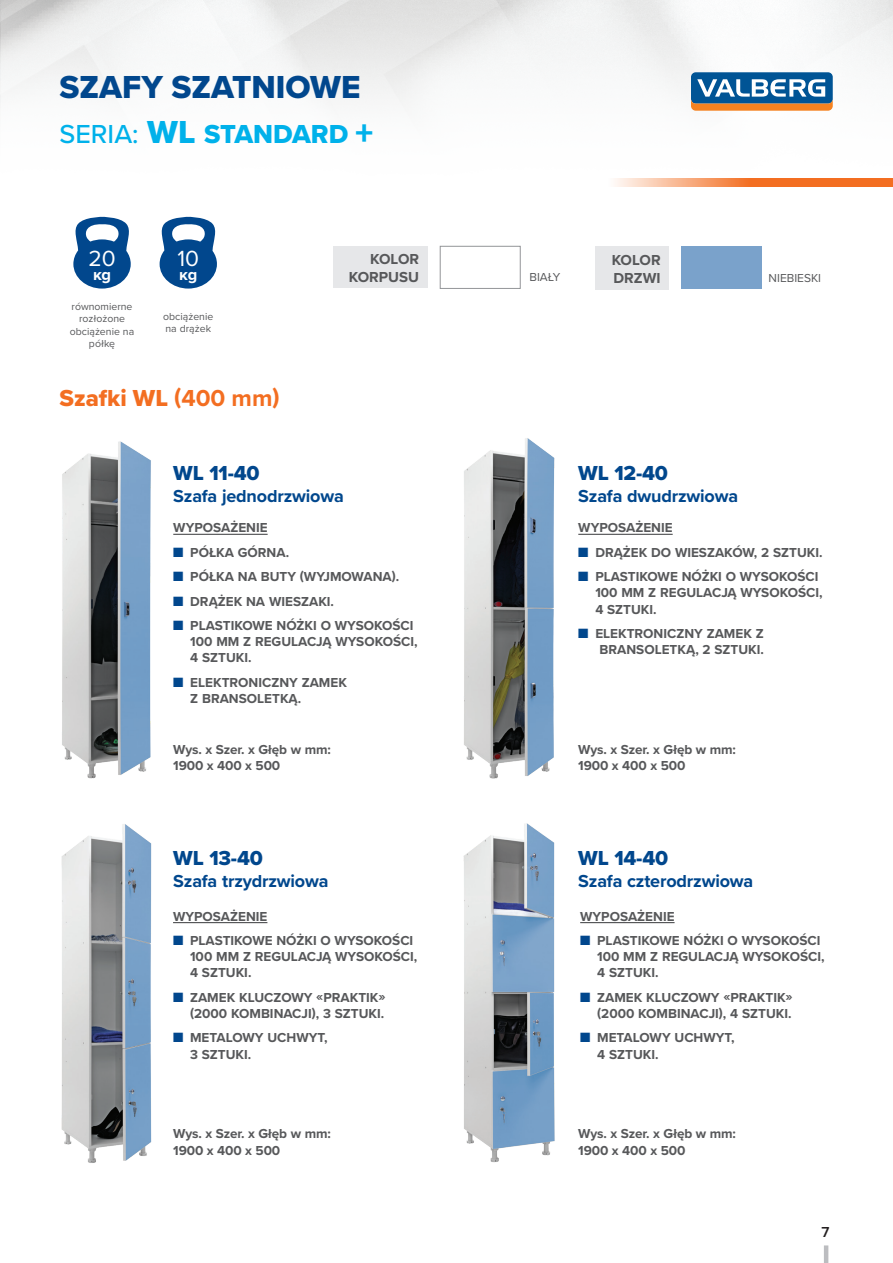
<style>
.page{position:relative;width:893px;height:1263px;background:#fff}
.page>*{position:absolute;margin:0;border:0;box-sizing:border-box;transform-origin:0 0}
.t1{font:33px "Proxima Nova Extrabld";color:#01478d}
.t2{font:27px "Proxima Nova Extrabld";color:#00b1ea}
.Paragraph_Style_1{font:24px "Proxima Nova Extrabld";color:#f36e21}
.t3{font:22.8px "Proxima Nova";color:#fff}
.t4{font:21px "Proxima Nova Extrabld";letter-spacing:-.01em;color:#01478d}
.t5{font:700 18px "Proxima Nova";letter-spacing:-.01em;color:#01478d}
.t6{font:700 16.5px "Proxima Nova";color:#fff}
.t7{font:700 15px/18px "Proxima Nova";color:#57585a;text-align:right}
.t8{font:600 15px "Proxima Nova";color:#231f20}
.t9{font:700 13.5px/16.2px "Proxima Nova";color:#57585a}
.t10{font:12px "Proxima Nova";color:#57585a}
.t11{font:10.5px/12.6px "Proxima Nova";color:#57585a;text-align:center}
.s1{font-family:"Proxima Nova";font-weight:500}
.s2{font-size:33px}
.s3{font-size:36px}
.s4{font-family:"Proxima Nova";font-weight:700}
.s5{color:#01478d}
</style>
<div class="page">
<img style="left:0;top:0;width:893px;height:179px">
<div style="left:691px;top:72px;width:142px;height:32px;background:#005495;border-radius:5px"></div>
<svg style="left:691px;top:79px;width:142px;height:32px"></svg>
<svg style="left:615px;top:179px;width:278px;height:8px;background:#f58f54"></svg>
<hr style="left:824px;top:1245px;width:4px;height:18px;background:#bcbdc0">
<hr style="left:173px;top:534px;width:95px;height:1px;background:#57585a">
<hr style="left:578px;top:534px;width:95px;height:1px;background:#57585a">
<img style="left:62px;top:441px;width:89px;height:338px">
<img style="left:464px;top:438px;width:91px;height:341px">
<img style="left:61px;top:824px;width:91px;height:339px">
<img style="left:463px;top:823px;width:92px;height:340px">
<div style="left:681px;top:246px;width:81px;height:43px;background:#7aa2cb"></div>
<div style="left:440px;top:246px;width:81px;height:43px;border:1px solid #939598"></div>
<div style="left:333px;top:246px;width:95px;height:42px;background:#e6e7e9"></div>
<div style="left:595px;top:246px;width:74px;height:44px;background:#e6e7e9"></div>
<svg style="left:73px;top:217px;width:58px;height:72px"></svg>
<svg style="left:159px;top:217px;width:58px;height:72px"></svg>
<hr style="left:173px;top:922px;width:94px;height:1px;background:#57585a">
<hr style="left:580px;top:922px;width:95px;height:1px;background:#57585a">
<h1 class="t1" style="left:60px;top:63px;width:302px">SZAFY SZATNIOWE</h1>
<p class="t2" style="left:60px;top:114px;width:315px"><span class="s1">SERIA:</span> <span class="s2">WL</span> STANDARD <span class="s3">+</span></p>
<p class="t3" style="left:88px;top:242px;width:29px">20</p>
<p class="t6" style="left:93px;top:262px;width:20px">кg</p>
<p class="t11" style="left:70px;top:299px;width:66px">równomierne rozłożone obciążenie na półkę</p>
<p class="t3" style="left:177px;top:242px;width:23px">10</p>
<p class="t6" style="left:179px;top:262px;width:20px">кg</p>
<p class="t11" style="left:163px;top:309px;width:52px;text-align:left">obciążenie na drążek</p>
<p class="Paragraph_Style_1" style="left:60px;top:380px;width:222px">Szafki WL <span class="s4">(400 mm)</span></p>
<p class="t7" style="left:349px;top:250px;width:72px">KOLOR<br>KORPUSU</p>
<p class="t7" style="left:612px;top:251px;width:50px">KOLOR</p>
<p class="t10" style="left:529px;top:268px;width:32px">BIAŁY</p>
<p class="t10" style="left:769px;top:269px;width:54px">NIEBIESKI</p>
<p class="t7" style="left:613px;top:269px;width:49px">DRZWI</p>
<p class="t4" style="left:173px;top:458px;width:88px">WL 11-40</p>
<p class="t5" style="left:173px;top:482px;width:172px">Szafa jednodrzwiowa</p>
<p class="t4" style="left:578px;top:458px;width:91px">WL 12-40</p>
<p class="t5" style="left:578px;top:482px;width:161px">Szafa dwudrzwiowa</p>
<p class="t9" style="left:173px;top:519px;width:96px">WYPOSAŻENIE</p>
<p class="t9" style="left:173px;top:544px;width:117px"><span class="s5">■</span> PÓŁKA GÓRNA.</p>
<p class="t9" style="left:173px;top:568px;width:227px"><span class="s5">■</span> PÓŁKA NA BUTY (WYJMOWANA).</p>
<p class="t9" style="left:173px;top:593px;width:162px"><span class="s5">■</span> DRĄŻEK NA WIESZAKI.</p>
<p class="t9" style="left:190px;top:617px;width:229px;text-indent:-17px"><span class="s5">■</span> PLASTIKOWE NÓŻKI O WYSOKOŚCI<br>100 MM Z REGULACJĄ WYSOKOŚCI,<br>4 SZTUKI.</p>
<p class="t9" style="left:190px;top:674px;width:158px;text-indent:-17px"><span class="s5">■</span> ELEKTRONICZNY ZAMEK<br>Z BRANSOLETKĄ.</p>
<p class="t9" style="left:578px;top:519px;width:96px">WYPOSAŻENIE</p>
<p class="t9" style="left:578px;top:544px;width:246px"><span class="s5">■</span> DRĄŻEK DO WIESZAKÓW, 2 SZTUKI.</p>
<p class="t9" style="left:595px;top:568px;width:229px;text-indent:-17px"><span class="s5">■</span> PLASTIKOWE NÓŻKI O WYSOKOŚCI<br>100 MM Z REGULACJĄ WYSOKOŚCI,<br>4 SZTUKI.</p>
<p class="t9" style="left:578px;top:625px;width:187px;text-align:right"><span class="s5">■</span> ELEKTRONICZNY ZAMEK Z<br>BRANSOLETKĄ, 2 SZTUKI.</p>
<p class="t9" style="left:173px;top:741px;width:159px">Wys. x Szer. x Głęb w mm:<br>1900 x 400 x 500</p>
<p class="t9" style="left:578px;top:741px;width:159px">Wys. x Szer. x Głęb w mm:<br>1900 x 400 x 500</p>
<p class="t4" style="left:173px;top:842px;width:91px">WL 13-40</p>
<p class="t5" style="left:173px;top:867px;width:157px">Szafa trzydrzwiowa</p>
<p class="t4" style="left:578px;top:842px;width:91px">WL 14-40</p>
<p class="t5" style="left:578px;top:867px;width:176px">Szafa czterodrzwiowa</p>
<p class="t9" style="left:173px;top:908px;width:96px">WYPOSAŻENIE</p>
<p class="t9" style="left:190px;top:932px;width:229px;text-indent:-17px"><span class="s5">■</span> PLASTIKOWE NÓŻKI O WYSOKOŚCI<br>100 MM Z REGULACJĄ WYSOKOŚCI,<br>4 SZTUKI.</p>
<p class="t9" style="left:173px;top:989px;width:214px;text-align:right"><span class="s5">■</span> ZAMEK KLUCZOWY «PRAKTIK» (2000 KOMBINACJI), 3 SZTUKI.</p>
<p class="t9" style="left:190px;top:1029px;width:139px;text-indent:-17px"><span class="s5">■</span> METALOWY UCHWYT,<br>3 SZTUKI.</p>
<p class="t9" style="left:580px;top:908px;width:96px">WYPOSAŻENIE</p>
<p class="t9" style="left:597px;top:932px;width:229px;text-indent:-17px"><span class="s5">■</span> PLASTIKOWE NÓŻKI O WYSOKOŚCI<br>100 MM Z REGULACJĄ WYSOKOŚCI,<br>4 SZTUKI.</p>
<p class="t9" style="left:580px;top:989px;width:214px;text-align:right"><span class="s5">■</span> ZAMEK KLUCZOWY «PRAKTIK» (2000 KOMBINACJI), 4 SZTUKI.</p>
<p class="t9" style="left:597px;top:1029px;width:139px;text-indent:-17px"><span class="s5">■</span> METALOWY UCHWYT,<br>4 SZTUKI.</p>
<p class="t9" style="left:173px;top:1125px;width:159px">Wys. x Szer. x Głęb w mm:<br>1900 x 400 x 500</p>
<p class="t9" style="left:578px;top:1125px;width:159px">Wys. x Szer. x Głęb w mm:<br>1900 x 400 x 500</p>
<p class="t8" style="left:821px;top:1221px;width:9px">7</p>
</div>
